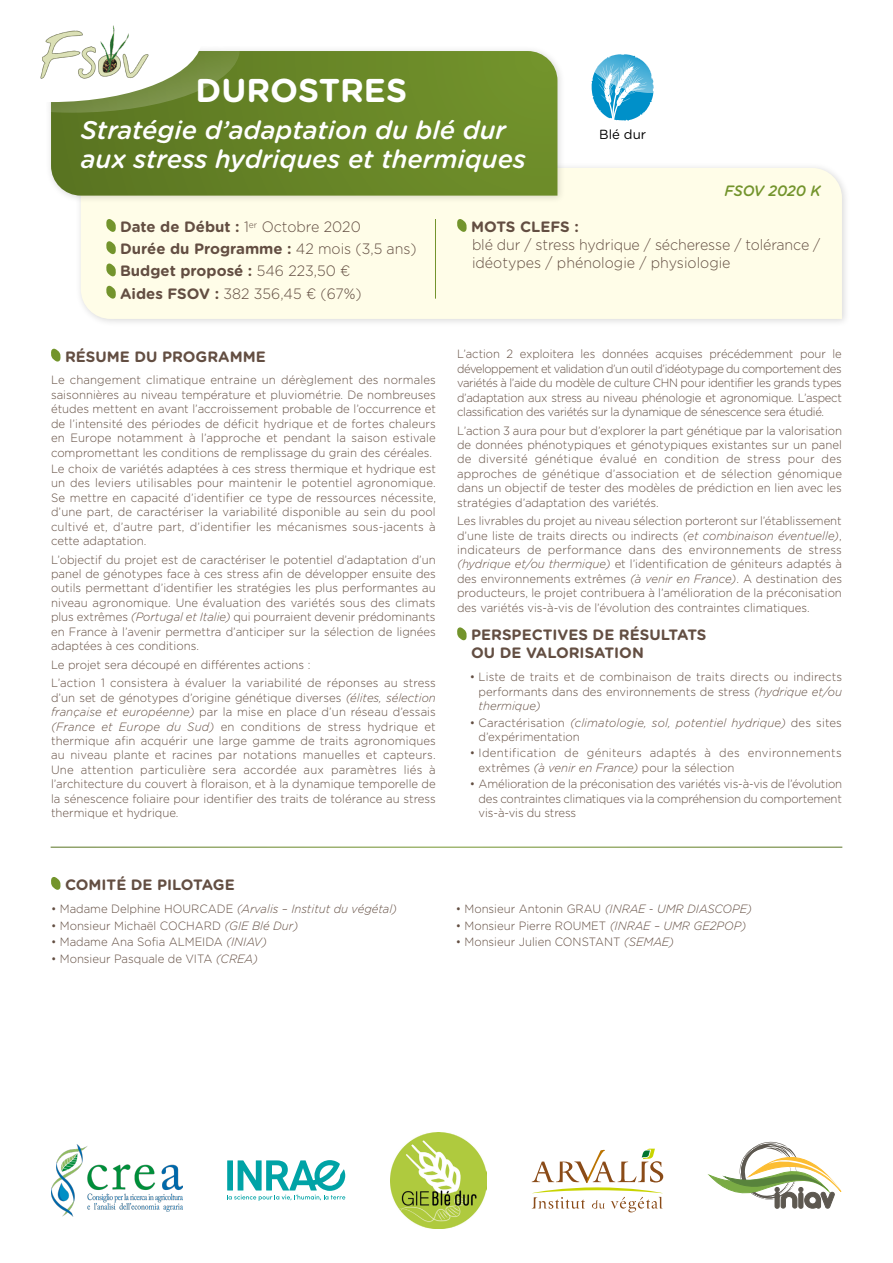
<style>
.page{position:relative;width:893px;height:1263px;background:#fff}
.page>*{position:absolute;margin:0;border:0;box-sizing:border-box;transform-origin:0 0}
.t1{font:700 33px "Gotham Rounded";color:#fff}
.t2{font:italic 500 25.5px/28.5px "Gotham Rounded";color:#fff}
.t3{font:700 15px/22.2px "Gotham Rounded";color:#634e42}
.t4{font:300 15px/18px "Gotham Rounded";letter-spacing:-.01em;color:#634e42;scale:.95 1}
.t5{font:italic 500 15px "Gotham Rounded";letter-spacing:-.005em;color:#73942c;scale:.95 1}
.t6{font:13.2px "Gotham Rounded";color:#000}
.t7{font:300 12px/14.4px "Gotham Rounded";color:#634e42;text-align:justify;scale:.95 1}
.t8{font:300 12px/14.4px "Gotham Rounded";color:#634e42;text-align:justify;scale:.94 1}
.t9{font:300 12px/14.4px "Gotham Rounded";letter-spacing:.03em;color:#634e42;scale:.95 1}
.t10{font:italic 300 12px "Gotham Rounded";color:#634e42;scale:.95 1}
.s1{font-weight:300}
.s2{font-style:italic}
.s3{font-style:normal}
</style>
<div class="page">
<div style="left:75px;top:162px;width:776px;height:165px;background:#000;opacity:.15"></div>
<div style="left:81px;top:168px;width:761px;height:151px;background:#fffde8"></div>
<div style="left:46px;top:45px;width:520px;height:159px;background:#000;opacity:.15"></div>
<svg style="left:51px;top:51px;width:506px;height:145px;background:#688628"></svg>
<svg style="left:106px;top:218px;width:10px;height:14px"></svg>
<svg style="left:106px;top:241px;width:10px;height:14px"></svg>
<svg style="left:106px;top:263px;width:10px;height:14px"></svg>
<svg style="left:106px;top:285px;width:10px;height:14px"></svg>
<svg style="left:51px;top:348px;width:10px;height:14px"></svg>
<svg style="left:457px;top:627px;width:10px;height:14px"></svg>
<svg style="left:457px;top:218px;width:10px;height:14px"></svg>
<svg style="left:227px;top:1160px;width:118px;height:41px"></svg>
<img style="left:51px;top:1145px;width:131px;height:71px">
<svg style="left:532px;top:1149px;width:131px;height:63px"></svg>
<svg style="left:708px;top:1142px;width:134px;height:67px"></svg>
<svg style="left:591px;top:54px;width:63px;height:67px"></svg>
<hr style="left:435px;top:219px;width:1px;height:80px;background:#fff">
<svg style="left:51px;top:877px;width:10px;height:13px"></svg>
<svg style="left:46px;top:45px;width:194px;height:68px"></svg>
<img style="left:40px;top:25px;width:114px;height:61px">
<img style="left:390px;top:1132px;width:97px;height:97px">
<h1 class="t1" style="left:196px;top:66px;width:213px">DUROSTRES</h1>
<h2 class="t2" style="left:81px;top:115px;width:446px">Stratégie d’adaptation du blé dur aux stress hydriques et thermiques</h2>
<p class="t6" style="left:599px;top:126px;width:49px">Blé dur</p>
<p class="t5" style="left:724px;top:180px;width:103px">FSOV 2020 K</p>
<p class="t3" style="left:120px;top:215px;width:298px">Date de Début : <span class="s1">1</span><sup>er</sup> <span class="s1">Octobre 2020<br></span>Durée du Programme : <span class="s1">42 mois (3,5 ans)<br></span>Budget proposé : <span class="s1">546 223,50 €<br></span>Aides FSOV : <span class="s1">382 356,45 € (67%)</span></p>
<p class="t3" style="left:65px;top:345px;width:202px">RÉSUME DU PROGRAMME</p>
<p class="t7" style="left:51px;top:372px;width:407px">Le changement climatique entraine un dérèglement des normales saisonnières au niveau température et pluviométrie. De nombreuses études mettent en avant l’accroissement probable de l’occurrence et de l’intensité des périodes de déficit hydrique et de fortes chaleurs en Europe notamment à l’approche et pendant la saison estivale compromettant les conditions de remplissage du grain des céréales.</p>
<p class="t7" style="left:51px;top:461px;width:407px">Le choix de variétés adaptées à ces stress thermique et hydrique est un des leviers utilisables pour maintenir le potentiel agronomique.<br>Se mettre en capacité d’identifier ce type de ressources nécessite, d’une part, de caractériser la variabilité disponible au sein du pool cultivé et, d’autre part, d’identifier les mécanismes sous-jacents à cette adaptation.</p>
<p class="t7" style="left:51px;top:552px;width:407px">L’objectif du projet est de caractériser le potentiel d’adaptation d’un panel de génotypes face à ces stress afin de développer ensuite des outils permettant d’identifier les stratégies les plus performantes au niveau agronomique. Une évaluation des variétés sous des climats plus extrêmes <span class="s2">(Portugal et Italie)</span> qui pourraient devenir prédominants en France à l’avenir permettra d’anticiper sur la sélection de lignées adaptées à ces conditions.</p>
<p class="t7" style="left:51px;top:655px;width:407px;line-height:18.6px">Le projet sera découpé en différentes actions :<br>L’action 1 consistera à évaluer la variabilité de réponses au stress</p>
<p class="t7" style="left:51px;top:690px;width:407px">d’un set de génotypes d’origine génétique diverses <span class="s2">(élites, sélection française et européenne)</span> par la mise en place d’un réseau d’essais <span class="s2">(France et Europe du Sud)</span> en conditions de stress hydrique et thermique afin acquérir une large gamme de traits agronomiques au niveau plante et racines par notations manuelles et capteurs.<br>Une attention particulière sera accordée aux paramètres liés à l’architecture du couvert à floraison, et à la dynamique temporelle de la sénescence foliaire pour identifier des traits de tolérance au stress thermique et hydrique.</p>
<p class="t3" style="left:471px;top:215px;width:109px">MOTS CLEFS :</p>
<p class="t4" style="left:472px;top:235px;width:368px">blé dur / stress hydrique / sécheresse / tolérance / idéotypes / phénologie / physiologie</p>
<p class="t8" style="left:457px;top:346px;width:411px">L’action 2 exploitera les données acquises précédemment pour le développement et validation d’un outil d’idéotypage du comportement des variétés à l’aide du modèle de culture CHN pour identifier les grands types d’adaptation aux stress au niveau phénologie et agronomique. L’aspect classification des variétés sur la dynamique de sénescence sera étudié.</p>
<p class="t7" style="left:457px;top:423px;width:407px">L’action 3 aura pour but d’explorer la part génétique par la valorisation de données phénotypiques et génotypiques existantes sur un panel de diversité génétique évalué en condition de stress pour des approches de génétique d’association et de sélection génomique dans un objectif de tester des modèles de prédiction en lien avec les stratégies d’adaptation des variétés.</p>
<p class="t7" style="left:457px;top:513px;width:407px">Les livrables du projet au niveau sélection porteront sur l’établissement d’une liste de traits directs ou indirects <span class="s2">(et combinaison éventuelle)</span>, indicateurs de performance dans des environnements de stress <span class="s2">(hydrique et/ou thermique)</span> et l’identification de géniteurs adaptés à des environnements extrêmes <span class="s2">(à venir en France)</span>. A destination des producteurs, le projet contribuera à l’amélioration de la préconisation des variétés vis-à-vis de l’évolution des contraintes climatiques.</p>
<p class="t3" style="left:471px;top:625px;width:237px;line-height:18px">PERSPECTIVES DE RÉSULTATS<br>OU DE VALORISATION</p>
<p class="t7" style="left:479px;top:669px;width:384px;text-indent:-9px">• Liste de traits et de combinaison de traits directs ou indirects performants dans des environnements de stress <span class="s2">(hydrique et/ou thermique)</span></p>
<p class="t7" style="left:479px;top:714px;width:384px;text-indent:-9px">• Caractérisation <span class="s2">(climatologie, sol, potentiel hydrique)</span> des sites d’expérimentation</p>
<p class="t9" style="left:479px;top:745px;width:384px;text-indent:-9px">• Identification de géniteurs adaptés à des environnements extrêmes <span class="s2">(à venir en France)</span> pour la sélection</p>
<p class="t7" style="left:479px;top:776px;width:384px;text-indent:-9px">• Amélioration de la préconisation des variétés vis-à-vis de l’évolution des contraintes climatiques via la compréhension du comportement vis-à-vis du stress</p>
<p class="t3" style="left:65px;top:873px;width:171px">COMITÉ DE PILOTAGE</p>
<p class="t10" style="left:51px;top:901px;width:366px"><span class="s3">• Madame Delphine HOURCADE</span> (Arvalis – Institut du végétal)</p>
<p class="t7" style="left:51px;top:918px;width:262px">• Monsieur Michaël COCHARD <span class="s2">(GIE Blé Dur)</span></p>
<p class="t7" style="left:51px;top:934px;width:229px">• Madame Ana Sofia ALMEIDA <span class="s2">(INIAV)</span></p>
<p class="t7" style="left:51px;top:951px;width:219px">• Monsieur Pasquale de VITA <span class="s2">(CREA)</span></p>
<p class="t7" style="left:456px;top:901px;width:313px">• Monsieur Antonin GRAU <span class="s2">(INRAE - UMR DIASCOPE)</span></p>
<p class="t7" style="left:456px;top:918px;width:307px">• Monsieur Pierre ROUMET <span class="s2">(INRAE – UMR GE2POP)</span></p>
<p class="t7" style="left:456px;top:934px;width:231px">• Monsieur Julien CONSTANT <span class="s2">(SEMAE)</span></p>
</div>
